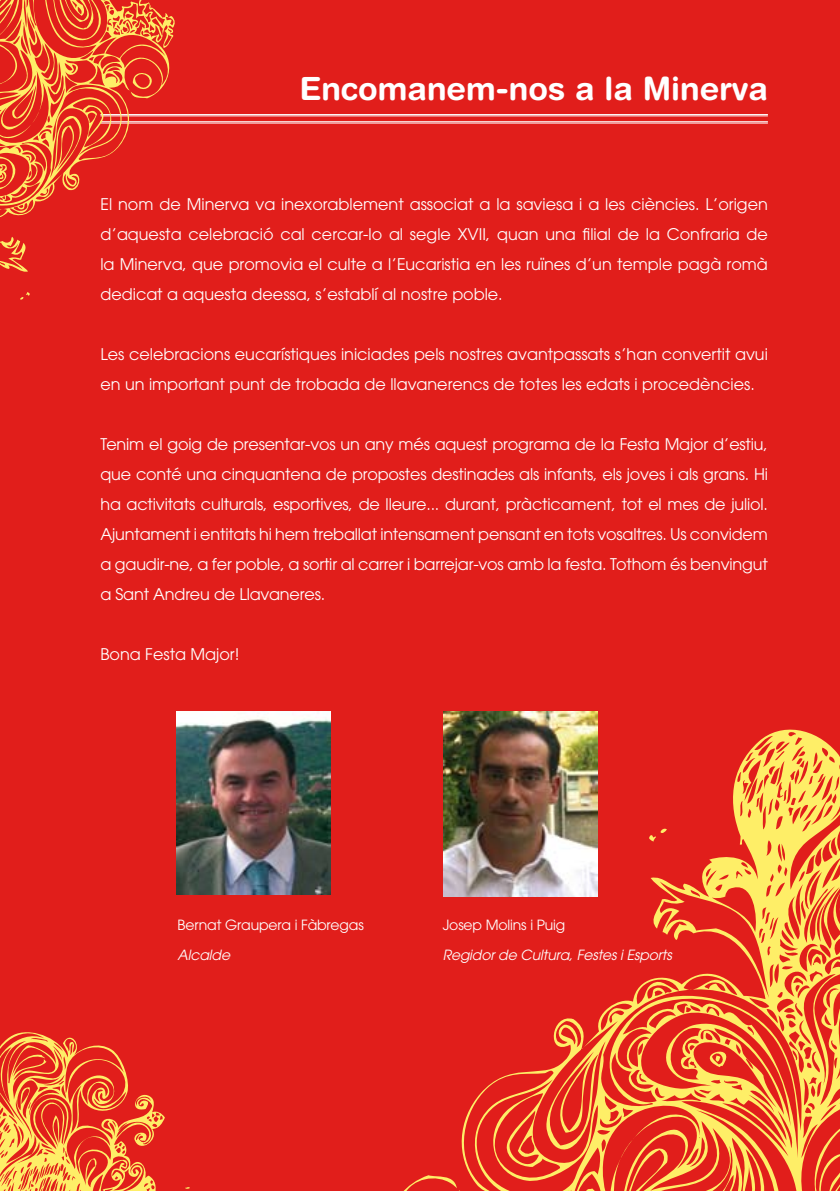
<style>
.page{position:relative;width:840px;height:1191px;background:#fff}
.page>*{position:absolute;margin:0;border:0;box-sizing:border-box;transform-origin:0 0}
.t1{font:700 32px "Helvetica Rounded";color:#fff}
.t2{font:16px/30px "Avant Garde";color:#fff;text-align:justify}
.t3{font:14px "Avant Garde";letter-spacing:-.01em;color:#fff}
.t4{font:italic 14px "Avant Garde";letter-spacing:-.01em;color:#fff}
</style>
<div class="page">
<div style="left:0;top:0;width:839px;height:1191px;background:#e11e1b"></div>
<svg style="left:403px;top:721px;width:436px;height:470px"></svg>
<hr style="left:100px;top:114px;width:667px;height:1px;background:#fff">
<hr style="left:100px;top:116px;width:667px;height:1px;background:#fff">
<hr style="left:100px;top:121px;width:667px;height:1px;background:#fff">
<hr style="left:100px;top:123px;width:667px;height:1px;background:#fff">
<img style="left:176px;top:711px;width:154px;height:183px">
<img style="left:443px;top:711px;width:154px;height:185px">
<svg style="left:0;top:0;width:184px;height:300px"></svg>
<svg style="left:0;top:1032px;width:190px;height:159px"></svg>
<h1 class="t1" style="left:299px;top:69px;width:469px">Encomanem-nos a la Minerva</h1>
<p class="t2" style="left:100px;top:189px;width:668px">El nom de Minerva va inexorablement associat a la saviesa i a les ciències. L’origen d’aquesta celebració cal cercar-lo al segle XVII, quan una filial de la Confraria de la Minerva, que promovia el culte a l’Eucaristia en les ruïnes d’un temple pagà romà dedicat a aquesta deessa, s’establí al nostre poble.</p>
<p class="t2" style="left:100px;top:339px;width:668px">Les celebracions eucarístiques iniciades pels nostres avantpassats s’han convertit avui en un important punt de trobada de llavanerencs de totes les edats i procedències.</p>
<p class="t2" style="left:100px;top:429px;width:668px">Tenim el goig de presentar-vos un any més aquest programa de la Festa Major d’estiu, que conté una cinquantena de propostes destinades als infants, els joves i als grans. Hi ha activitats culturals, esportives, de lleure... durant, pràcticament, tot el mes de juliol.<br>Ajuntament i entitats hi hem treballat intensament pensant en tots vosaltres. Us convidem a gaudir-ne, a fer poble, a sortir al carrer i barrejar-vos amb la festa. Tothom és benvingut a Sant Andreu de Llavaneres.</p>
<p class="t2" style="left:100px;top:639px;width:140px">Bona Festa Major!</p>
<p class="t3" style="left:177px;top:917px;width:187px">Bernat Graupera i Fàbregas</p>
<p class="t4" style="left:177px;top:947px;width:54px">Alcalde</p>
<p class="t3" style="left:442px;top:917px;width:124px">Josep Molins i Puig</p>
<p class="t4" style="left:442px;top:947px;width:231px">Regidor de Cultura, Festes i Esports</p>
</div>
